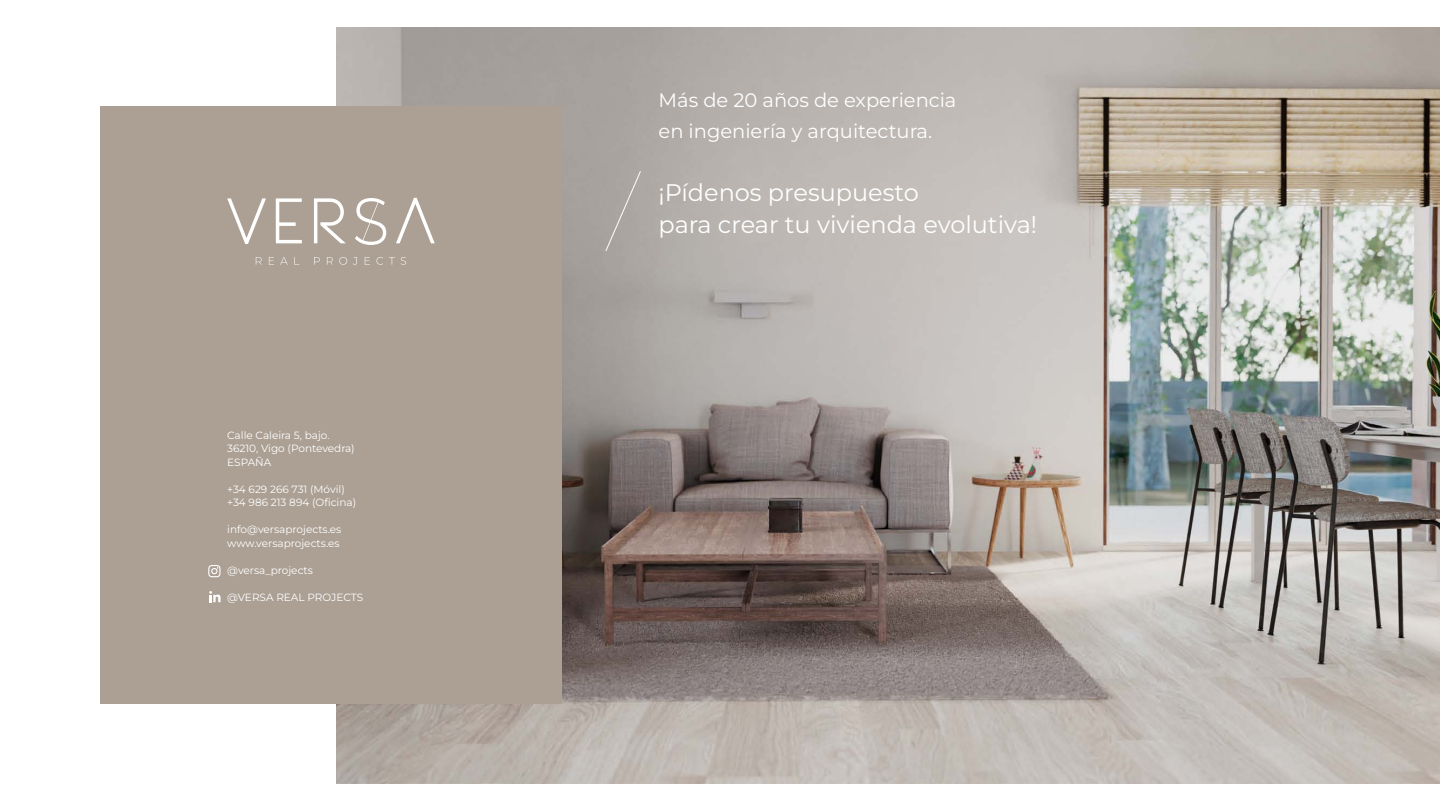
<style>
.page{position:relative;width:1440px;height:810px;background:#fff}
.page>*{position:absolute;margin:0;border:0;box-sizing:border-box;transform-origin:0 0}
.t1{font:100 24px/31.5px "Montserrat";color:#fff}
.t2{font:100 19.5px/31.5px "Montserrat";color:#fff}
.t3{font:100 10.5px/13.5px "Montserrat";color:#fff}
</style>
<div class="page">
<img style="left:336px;top:27px;width:1104px;height:756px">
<div style="left:100px;top:106px;width:462px;height:598px;background:#aca094"></div>
<svg style="left:256px;top:257px;width:6px;height:8px"></svg>
<svg style="left:269px;top:257px;width:5px;height:8px"></svg>
<svg style="left:280px;top:257px;width:8px;height:8px"></svg>
<svg style="left:294px;top:257px;width:5px;height:8px"></svg>
<svg style="left:314px;top:257px;width:6px;height:8px"></svg>
<svg style="left:327px;top:257px;width:6px;height:8px"></svg>
<svg style="left:339px;top:257px;width:8px;height:8px"></svg>
<svg style="left:353px;top:257px;width:4px;height:8px"></svg>
<svg style="left:365px;top:257px;width:5px;height:8px"></svg>
<svg style="left:377px;top:257px;width:6px;height:8px"></svg>
<svg style="left:389px;top:257px;width:6px;height:8px"></svg>
<svg style="left:401px;top:257px;width:5px;height:8px"></svg>
<svg style="left:314px;top:198px;width:31px;height:45px"></svg>
<svg style="left:276px;top:198px;width:26px;height:45px"></svg>
<svg style="left:227px;top:198px;width:39px;height:46px"></svg>
<svg style="left:396px;top:198px;width:39px;height:45px"></svg>
<svg style="left:355px;top:198px;width:31px;height:47px"></svg>
<div style="left:605px;top:170px;width:36px;height:82px;background:#aaa5a1"></div>
<svg style="left:209px;top:591px;width:12px;height:11px"></svg>
<svg style="left:208px;top:565px;width:13px;height:12px"></svg>
<p class="t3" style="left:227px;top:428px;width:129px">Calle Caleira 5, bajo.<br>36210, Vigo (Pontevedra)<br>ESPAÑA</p>
<p class="t3" style="left:227px;top:482px;width:131px">+34 629 266 731 (Móvil) +34 986 213 894 (Oficina)</p>
<p class="t3" style="left:227px;top:523px;width:116px">info@versaprojects.es www.versaprojects.es</p>
<p class="t3" style="left:227px;top:563px;width:87px">@versa_projects</p>
<p class="t3" style="left:227px;top:590px;width:137px">@VERSA REAL PROJECTS</p>
<h2 class="t2" style="left:659px;top:84px;width:299px">Más de 20 años de experiencia en ingeniería y arquitectura.</h2>
<h1 class="t1" style="left:659px;top:177px;width:380px">¡Pídenos presupuesto<br>para crear tu vivienda evolutiva!</h1>
</div>
